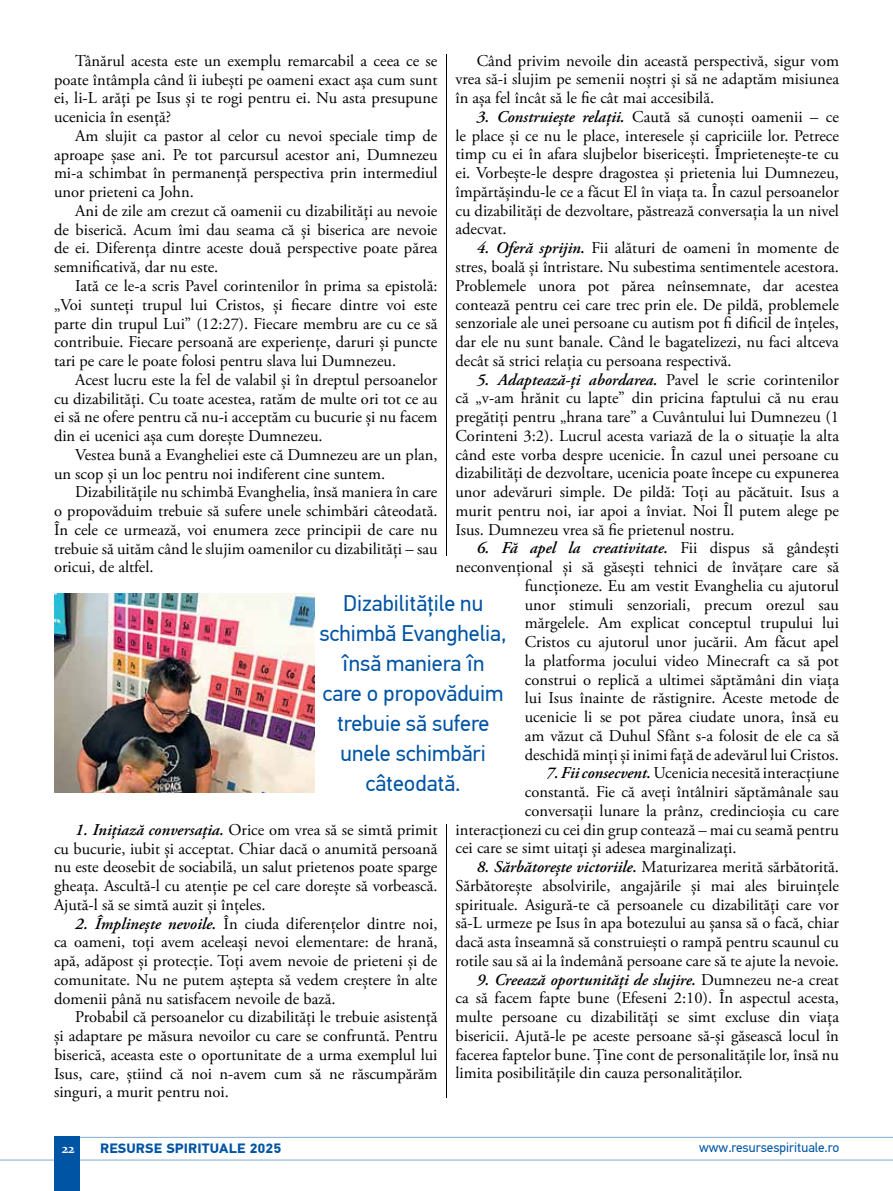
<style>
.page{position:relative;width:893px;height:1191px;background:#fff}
.page>*{position:absolute;margin:0;border:0;box-sizing:border-box;transform-origin:0 0}
.t1{font:22.5px/30px "PF Din Text Pro";color:#0054a4;text-align:center}
.t2{font:16.5px/18.8px "Adobe Garamond Pro";color:#000;text-align:justify}
.t3{font:13.5px "PF Din Text Pro";color:#0054a4}
.t4{font:700 13.5px "PF Din Text Pro";letter-spacing:.01em;color:#0054a4;scale:1.05 1}
.t5{font:700 13.5px "Constantia";color:#fff}
.s1{font-weight:600;font-style:italic}
</style>
<div class="page">
<hr style="left:80px;top:1137px;width:813px;height:1px;background:#0054a4">
<hr style="left:0;top:1159px;width:893px;height:1px;background:#0054a4">
<div style="left:54px;top:1137px;width:26px;height:54px;background:#0054a4"></div>
<hr style="left:446px;top:821px;width:3px;height:277px;background:#000;opacity:.75">
<hr style="left:446px;top:51px;width:3px;height:504px;background:#000;opacity:.75">
<img style="left:55px;top:593px;width:259px;height:199px">
<p class="t2" style="left:455px;top:52px;width:385px;text-indent:21px">Când privim nevoile din această perspectivă, sigur vom vrea să-i slujim pe semenii noștri și să ne adaptăm misiunea în așa fel încât să le fie cât mai accesibilă.</p>
<p class="t2" style="left:455px;top:108px;width:385px;text-indent:21px"><span class="s1">3. Construiește relații.</span> Caută să cunoști oamenii – ce le place și ce nu le place, interesele și capriciile lor. Petrece timp cu ei în afara slujbelor bisericești. Împrietenește-te cu ei. Vorbește-le despre dragostea și prietenia lui Dumnezeu, împărtășindu-le ce a făcut El în viața ta. În cazul persoanelor cu dizabilități de dezvoltare, păstrează conversația la un nivel adecvat.</p>
<p class="t2" style="left:455px;top:239px;width:385px;text-indent:21px"><span class="s1">4. Oferă sprijin.</span> Fii alături de oameni în momente de stres, boală și întristare. Nu subestima sentimentele acestora.<br>Problemele unora pot părea neînsemnate, dar acestea contează pentru cei care trec prin ele. De pildă, problemele senzoriale ale unei persoane cu autism pot fi dificil de înțeles, dar ele nu sunt banale. Când le bagatelizezi, nu faci altceva decât să strici relația cu persoana respectivă.</p>
<p class="t2" style="left:455px;top:370px;width:385px;text-indent:21px"><span class="s1">5. Adaptează-ți abordarea.</span> Pavel le scrie corintenilor că „v-am hrănit cu lapte” din pricina faptului că nu erau pregătiți pentru „hrana tare” a Cuvântului lui Dumnezeu (1<br>Corinteni 3:2). Lucrul acesta variază de la o situație la alta când este vorba despre ucenicie. În cazul unei persoane cu dizabilități de dezvoltare, ucenicia poate începe cu expunerea unor adevăruri simple. De pildă: Toți au păcătuit. Isus a murit pentru noi, iar apoi a înviat. Noi Îl putem alege pe Isus. Dumnezeu vrea să fie prietenul nostru.</p>
<p class="t2" style="left:455px;top:539px;width:385px;text-align:right"><span class="s1">6. Fă apel la creativitate.</span> Fii dispus să gândești neconvențional și să găsești tehnici de învățare care să funcționeze. Eu am vestit Evanghelia cu ajutorul<br>unor stimuli senzoriali, precum orezul sau<br>mărgelele. Am explicat conceptul trupului lui<br>Cristos cu ajutorul unor jucării. Am făcut apel<br>la platforma jocului video Minecraft ca să pot<br>construi o replică a ultimei săptămâni din viața<br>lui Isus înainte de răstignire. Aceste metode de<br>ucenicie li se pot părea ciudate unora, însă eu<br>am văzut că Duhul Sfânt s-a folosit de ele ca să<br>deschidă minți și inimi față de adevărul lui Cristos.</p>
<p class="t2" style="left:546px;top:764px;width:294px"><span class="s1">7. Fii consecvent.</span> Ucenicia necesită interacțiune</p>
<p class="t2" style="left:525px;top:783px;width:316px">constantă. Fie că aveți întâlniri săptămânale sau</p>
<p class="t2" style="left:525px;top:801px;width:316px">conversații lunare la prânz, credincioșia cu care</p>
<p class="t2" style="left:455px;top:820px;width:385px">interacționezi cu cei din grup contează – mai cu seamă pentru</p>
<p class="t2" style="left:455px;top:839px;width:282px">cei care se simt uitați și adesea marginalizați.</p>
<p class="t2" style="left:455px;top:858px;width:385px;text-indent:21px"><span class="s1">8. Sărbătorește victoriile.</span> Maturizarea merită sărbătorită.<br>Sărbătorește absolvirile, angajările și mai ales biruințele spirituale. Asigură-te că persoanele cu dizabilități care vor să-L urmeze pe Isus în apa botezului au șansa să o facă, chiar dacă asta înseamnă să construiești o rampă pentru scaunul cu rotile sau să ai la îndemână persoane care să te ajute la nevoie.</p>
<p class="t2" style="left:455px;top:970px;width:385px;text-indent:21px"><span class="s1">9. Creează oportunități de slujire.</span> Dumnezeu ne-a creat ca să facem fapte bune (Efeseni 2:10). În aspectul acesta, multe persoane cu dizabilități se simt excluse din viața bisericii. Ajută-le pe aceste persoane să-și găsească locul în facerea faptelor bune. Ține cont de personalitățile lor, însă nu limita posibilitățile din cauza personalităților.</p>
<p class="t2" style="left:54px;top:52px;width:385px;text-indent:21px">Tânărul acesta este un exemplu remarcabil a ceea ce se poate întâmpla când îi iubești pe oameni exact așa cum sunt ei, li-L arăți pe Isus și te rogi pentru ei. Nu asta presupune ucenicia în esență?</p>
<p class="t2" style="left:54px;top:127px;width:385px;text-indent:21px">Am slujit ca pastor al celor cu nevoi speciale timp de aproape șase ani. Pe tot parcursul acestor ani, Dumnezeu mi-a schimbat în permanență perspectiva prin intermediul unor prieteni ca John.</p>
<p class="t2" style="left:54px;top:202px;width:385px;text-indent:21px">Ani de zile am crezut că oamenii cu dizabilități au nevoie de biserică. Acum îmi dau seama că și biserica are nevoie de ei. Diferența dintre aceste două perspective poate părea semnificativă, dar nu este.</p>
<p class="t2" style="left:54px;top:277px;width:385px;text-indent:21px">Iată ce le-a scris Pavel corintenilor în prima sa epistolă: „Voi sunteți trupul lui Cristos, și fiecare dintre voi este parte din trupul Lui” (12:27). Fiecare membru are cu ce să contribuie. Fiecare persoană are experiențe, daruri și puncte tari pe care le poate folosi pentru slava lui Dumnezeu.</p>
<p class="t2" style="left:54px;top:371px;width:385px;text-indent:21px">Acest lucru este la fel de valabil și în dreptul persoanelor cu dizabilități. Cu toate acestea, ratăm de multe ori tot ce au ei să ne ofere pentru că nu-i acceptăm cu bucurie și nu facem din ei ucenici așa cum dorește Dumnezeu.</p>
<p class="t2" style="left:54px;top:446px;width:385px;text-indent:21px">Vestea bună a Evangheliei este că Dumnezeu are un plan, un scop și un loc pentru noi indiferent cine suntem.</p>
<p class="t2" style="left:54px;top:483px;width:385px;text-indent:21px">Dizabilitățile nu schimbă Evanghelia, însă maniera în care o propovăduim trebuie să sufere unele schimbări câteodată.<br>În cele ce urmează, voi enumera zece principii de care nu trebuie să uităm când le slujim oamenilor cu dizabilități – sau oricui, de altfel.</p>
<h1 class="t1" style="left:320px;top:588px;width:189px">Dizabilităţile nu schimbă Evanghelia, însă maniera în care o propovăduim trebuie să sufere unele schimbări câteodată.</h1>
<p class="t2" style="left:54px;top:821px;width:385px;text-indent:21px"><span class="s1">1. Inițiază conversația.</span> Orice om vrea să se simtă primit cu bucurie, iubit și acceptat. Chiar dacă o anumită persoană nu este deosebit de sociabilă, un salut prietenos poate sparge gheața. Ascultă-l cu atenție pe cel care dorește să vorbească.<br>Ajută-l să se simtă auzit și înțeles.</p>
<p class="t2" style="left:54px;top:914px;width:385px;text-indent:21px"><span class="s1">2. Împlinește nevoile.</span> În ciuda diferențelor dintre noi, ca oameni, toți avem aceleași nevoi elementare: de hrană, apă, adăpost și protecție. Toți avem nevoie de prieteni și de comunitate. Nu ne putem aștepta să vedem creștere în alte domenii până nu satisfacem nevoile de bază.</p>
<p class="t2" style="left:54px;top:1008px;width:385px;text-indent:21px">Probabil că persoanelor cu dizabilități le trebuie asistență și adaptare pe măsura nevoilor cu care se confruntă. Pentru biserică, aceasta este o oportunitate de a urma exemplul lui Isus, care, știind că noi n-avem cum să ne răscumpărăm singuri, a murit pentru noi.</p>
<p class="t5" style="left:62px;top:1139px;width:14px">22</p>
<p class="t4" style="left:100px;top:1140px;width:174px">RESURSE SPIRITUALE 2025</p>
<p class="t3" style="left:699px;top:1139px;width:142px">www.resursespirituale.ro</p>
</div>
